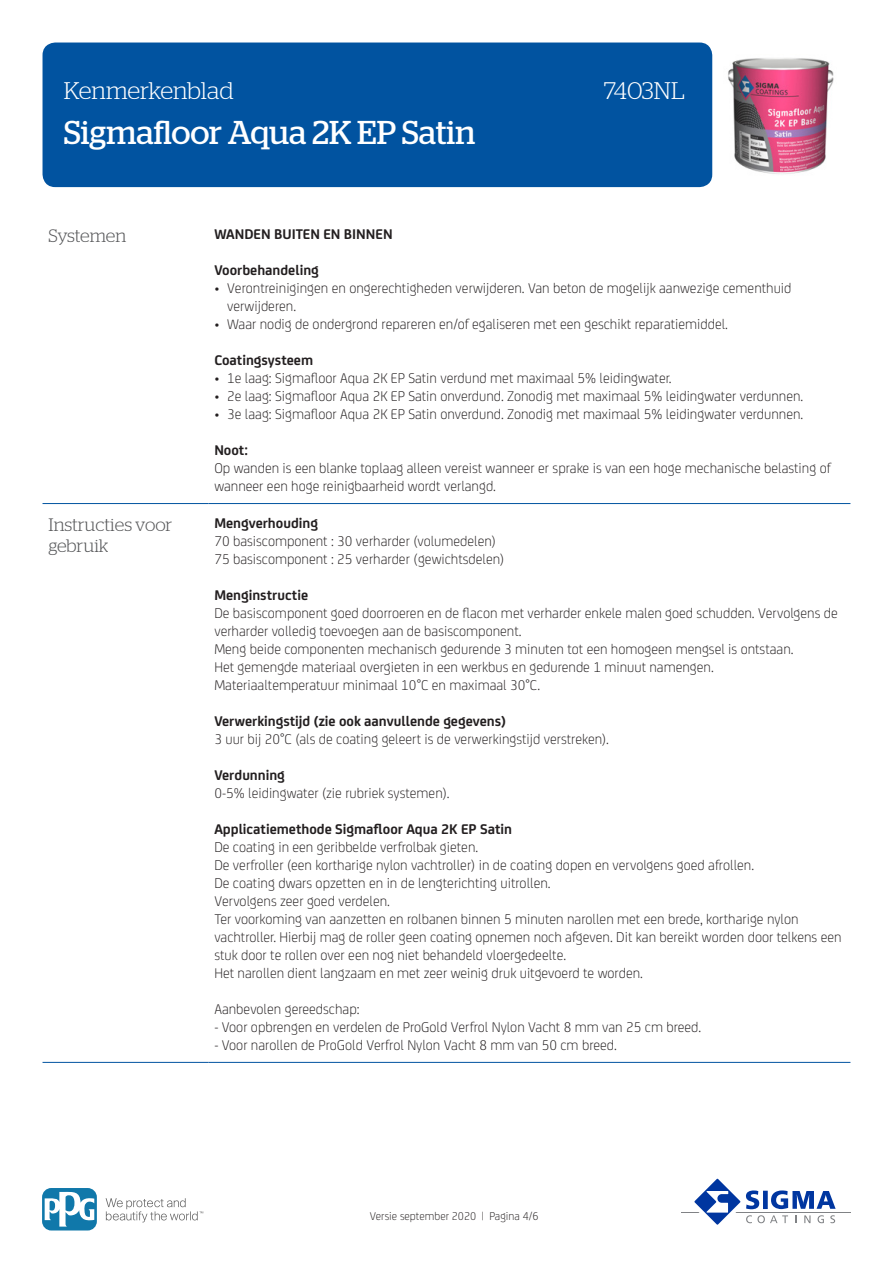
<style>
.page{position:relative;width:893px;height:1263px;background:#fff}
.page>*{position:absolute;margin:0;border:0;box-sizing:border-box;transform-origin:0 0}
.t1{font:33px "Stag";color:#fff}
.t2{font:300 24px "Stag";color:#fff}
.KOP{font:300 18px/21.6px "Stag";color:#57585a}
.BODY{font:300 15px/18px "FS Joey";color:#231f20}
.BODY-2{font:700 15px "FS Joey";color:#231f20}
.t3{font:300 12px "FS Joey";color:#231f20}
.s1{font-weight:700}
</style>
<div class="page">
<div style="left:43px;top:43px;width:669px;height:144px;background:#0153a0;border-radius:13px"></div>
<hr style="left:681px;top:1211px;width:169px;height:1px;background:#808285">
<svg style="left:689px;top:1178px;width:147px;height:47px"></svg>
<svg style="left:106px;top:1198px;width:97px;height:24px"></svg>
<svg style="left:43px;top:1188px;width:54px;height:42px"></svg>
<svg style="left:45px;top:1191px;width:49px;height:35px"></svg>
<hr style="left:43px;top:503px;width:165px;height:1px;background:#0153a0">
<hr style="left:208px;top:503px;width:642px;height:1px;background:#0153a0">
<hr style="left:43px;top:1062px;width:165px;height:1px;background:#0153a0">
<hr style="left:208px;top:1062px;width:642px;height:1px;background:#0153a0">
<img style="left:728px;top:58px;width:106px;height:117px">
<h2 class="t2" style="left:64px;top:77px;width:171px">Kenmerkenblad</h2>
<h2 class="t2" style="left:604px;top:77px;width:82px">7403NL</h2>
<h1 class="t1" style="left:64px;top:114px;width:413px">Sigmafloor Aqua 2K EP Satin</h1>
<p class="KOP" style="left:49px;top:225px;width:79px">Systemen</p>
<p class="BODY-2" style="left:214px;top:223px;width:180px">WANDEN BUITEN EN BINNEN</p>
<p class="BODY-2" style="left:214px;top:259px;width:106px">Voorbehandeling</p>
<p class="BODY" style="left:227px;top:278px;width:566px;text-indent:-13px">• Verontreinigingen en ongerechtigheden verwijderen. Van beton de mogelijk aanwezige cementhuid verwijderen.</p>
<p class="BODY" style="left:214px;top:314px;width:515px">• Waar nodig de ondergrond repareren en/of egaliseren met een geschikt reparatiemiddel.</p>
<p class="BODY-2" style="left:214px;top:349px;width:100px">Coatingsysteem</p>
<p class="BODY" style="left:214px;top:368px;width:459px">• 1e laag: Sigmafloor Aqua 2K EP Satin verdund met maximaal 5% leidingwater.</p>
<p class="BODY" style="left:214px;top:386px;width:590px">• 2e laag: Sigmafloor Aqua 2K EP Satin onverdund. Zonodig met maximaal 5% leidingwater verdunnen.</p>
<p class="BODY" style="left:214px;top:404px;width:590px">• 3e laag: Sigmafloor Aqua 2K EP Satin onverdund. Zonodig met maximaal 5% leidingwater verdunnen.</p>
<p class="BODY" style="left:214px;top:440px;width:618px"><span class="s1">Noot:<br></span>Op wanden is een blanke toplaag alleen vereist wanneer er sprake is van een hoge mechanische belasting of wanneer een hoge reinigbaarheid wordt verlangd.</p>
<p class="KOP" style="left:49px;top:513px;width:125px">Instructies voor gebruik</p>
<p class="BODY" style="left:214px;top:513px;width:291px"><span class="s1">Mengverhouding<br></span>70 basiscomponent : 30 verharder (volumedelen)<br>75 basiscomponent : 25 verharder (gewichtsdelen)</p>
<p class="BODY" style="left:214px;top:585px;width:625px"><span class="s1">Menginstructie<br></span>De basiscomponent goed doorroeren en de flacon met verharder enkele malen goed schudden. Vervolgens de verharder volledig toevoegen aan de basiscomponent.<br>Meng beide componenten mechanisch gedurende 3 minuten tot een homogeen mengsel is ontstaan.<br>Het gemengde materiaal overgieten in een werkbus en gedurende 1 minuut namengen.<br>Materiaaltemperatuur minimaal 10°C en maximaal 30°C.</p>
<p class="BODY" style="left:214px;top:711px;width:396px"><span class="s1">Verwerkingstijd (zie ook aanvullende gegevens)<br></span>3 uur bij 20°C (als de coating geleert is de verwerkingstijd verstreken).</p>
<p class="BODY" style="left:214px;top:765px;width:237px"><span class="s1">Verdunning<br></span>0-5% leidingwater (zie rubriek systemen).</p>
<p class="BODY" style="left:214px;top:819px;width:629px"><span class="s1">Applicatiemethode Sigmafloor Aqua 2K EP Satin<br></span>De coating in een geribbelde verfrolbak gieten.<br>De verfroller (een kortharige nylon vachtroller) in de coating dopen en vervolgens goed afrollen.<br>De coating dwars opzetten en in de lengterichting uitrollen.<br>Vervolgens zeer goed verdelen.<br>Ter voorkoming van aanzetten en rolbanen binnen 5 minuten narollen met een brede, kortharige nylon vachtroller. Hierbij mag de roller geen coating opnemen noch afgeven. Dit kan bereikt worden door telkens een stuk door te rollen over een nog niet behandeld vloergedeelte.<br>Het narollen dient langzaam en met zeer weinig druk uitgevoerd te worden.</p>
<p class="BODY" style="left:214px;top:999px;width:147px">Aanbevolen gereedschap:</p>
<p class="BODY" style="left:214px;top:1017px;width:488px">- Voor opbrengen en verdelen de ProGold Verfrol Nylon Vacht 8 mm van 25 cm breed.</p>
<p class="BODY" style="left:214px;top:1035px;width:404px">- Voor narollen de ProGold Verfrol Nylon Vacht 8 mm van 50 cm breed.</p>
<p class="t3" style="left:370px;top:1208px;width:171px">Versie september 2020 | Pagina 4/6</p>
</div>
